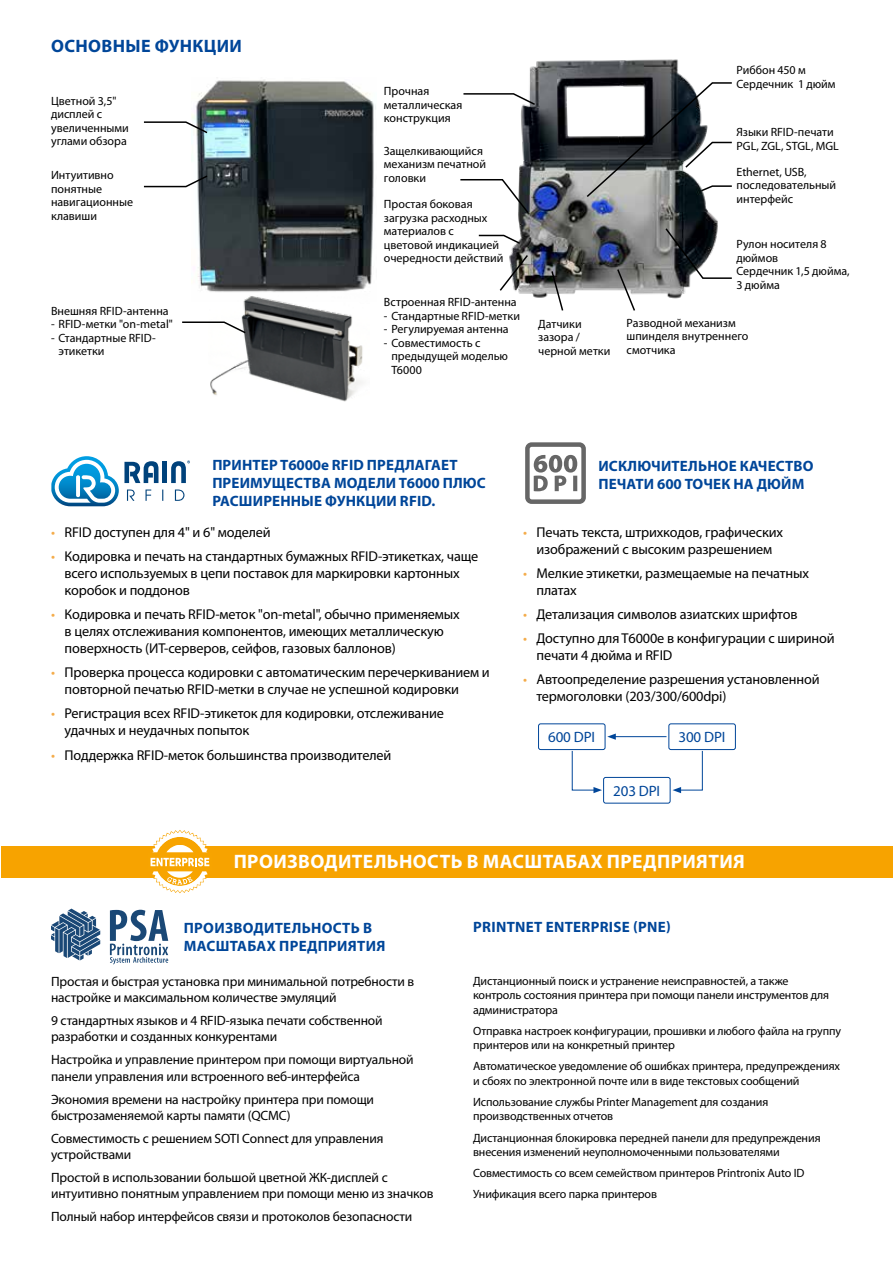
<style>
.page{position:relative;width:893px;height:1263px;background:#fff}
.page>*{position:absolute;margin:0;border:0;box-sizing:border-box;transform-origin:0 0}
.t1{font:700 19.5px "Myriad Pro";letter-spacing:.02em;color:#fff}
.t2{font:700 18px "Myriad Pro";letter-spacing:.02em;color:#004699}
.t3{font:700 15px/18px "Myriad Pro";letter-spacing:.01em;color:#004699}
.t4{font:15px "Myriad Pro";letter-spacing:-.01em;color:#004699}
.t5{font:14.25px/17.1px "Myriad Pro";letter-spacing:-.01em;color:#000}
.t6{font:13.5px/16.2px "Myriad Pro";letter-spacing:-.01em;color:#000}
.t7{font:12px/13.5px "Myriad Pro";letter-spacing:-.005em;color:#000}
.s1{color:#f4ac4a}
</style>
<div class="page">
<div style="left:1px;top:846px;width:892px;height:32px;background:#f7a300"></div>
<svg style="left:150px;top:830px;width:60px;height:63px"></svg>
<img style="left:511px;top:59px;width:207px;height:240px">
<img style="left:191px;top:79px;width:185px;height:213px">
<svg style="left:664px;top:227px;width:68px;height:53px"></svg>
<svg style="left:143px;top:121px;width:66px;height:14px"></svg>
<svg style="left:463px;top:92px;width:74px;height:14px"></svg>
<svg style="left:460px;top:178px;width:70px;height:37px"></svg>
<svg style="left:478px;top:234px;width:44px;height:11px"></svg>
<svg style="left:550px;top:270px;width:14px;height:41px"></svg>
<svg style="left:616px;top:268px;width:20px;height:43px"></svg>
<svg style="left:499px;top:253px;width:30px;height:39px"></svg>
<svg style="left:143px;top:174px;width:66px;height:14px"></svg>
<svg style="left:585px;top:81px;width:147px;height:119px"></svg>
<img style="left:210px;top:296px;width:153px;height:106px">
<svg style="left:182px;top:321px;width:65px;height:14px"></svg>
<svg style="left:51px;top:908px;width:49px;height:52px"></svg>
<svg style="left:110px;top:910px;width:58px;height:54px"></svg>
<div style="left:538px;top:723px;width:67px;height:27px;border:1px solid #004699;border-radius:2px"></div>
<div style="left:668px;top:723px;width:68px;height:27px;border:1px solid #004699;border-radius:2px"></div>
<div style="left:603px;top:777px;width:67px;height:26px;border:1px solid #004699;border-radius:2px"></div>
<svg style="left:571px;top:750px;width:31px;height:43px"></svg>
<svg style="left:672px;top:750px;width:31px;height:43px"></svg>
<hr style="left:613px;top:736px;width:53px;height:1px;background:#004699">
<svg style="left:607px;top:733px;width:9px;height:7px"></svg>
<svg style="left:534px;top:455px;width:43px;height:36px"></svg>
<div style="left:525px;top:442px;width:61px;height:62px;border:4px solid #666;border-radius:4px"></div>
<svg style="left:51px;top:456px;width:139px;height:50px"></svg>
<h2 class="t2" style="left:51px;top:36px;width:192px">ОСНОВНЫЕ ФУНКЦИИ</h2>
<p class="t7" style="left:51px;top:94px;width:79px">Цветной 3,5" дисплей с увеличенными углами обзора</p>
<p class="t7" style="left:51px;top:169px;width:83px">Интуитивно понятные навигационные клавиши</p>
<p class="t7" style="left:51px;top:304px;width:119px">Внешняя RFID-антенна</p>
<p class="t7" style="left:51px;top:318px;width:123px">- RFID-метки "on-metal"</p>
<p class="t7" style="left:58px;top:331px;width:99px;text-indent:-7px">- Стандартные RFID&shy;этикетки</p>
<p class="t7" style="left:384px;top:85px;width:80px">Прочная металлическая конструкция</p>
<p class="t7" style="left:384px;top:144px;width:104px">Защелкивающийся механизм печатной головки</p>
<p class="t7" style="left:384px;top:197px;width:121px">Простая боковая загрузка расходных материалов с цветовой индикацией очередности действий</p>
<p class="t7" style="left:384px;top:296px;width:134px">Встроенная RFID-антенна</p>
<p class="t7" style="left:384px;top:309px;width:138px">- Стандартные RFID-метки</p>
<p class="t7" style="left:384px;top:323px;width:126px">- Регулируемая антенна</p>
<p class="t7" style="left:391px;top:336px;width:118px;text-indent:-7px">- Совместимость с предыдущей моделью<br>T6000</p>
<p class="t7" style="left:538px;top:317px;width:74px">Датчики зазора / черной метки</p>
<p class="t7" style="left:736px;top:64px;width:101px">Риббон 450 м<br>Сердечник 1 дюйм</p>
<p class="t7" style="left:736px;top:126px;width:104px">Языки RFID-печати<br>PGL, ZGL, STGL, MGL</p>
<p class="t7" style="left:736px;top:165px;width:101px">Ethernet, USB, последовательный интерфейс</p>
<p class="t7" style="left:736px;top:238px;width:115px">Рулон носителя 8 дюймов<br>Сердечник 1,5 дюйма,<br>3 дюйма</p>
<p class="t7" style="left:627px;top:316px;width:123px">Разводной механизм шпинделя внутреннего смотчика</p>
<p class="t3" style="left:212px;top:456px;width:275px">ПРИНТЕР T6000e RFID ПРЕДЛАГАЕТ<br>ПРЕИМУЩЕСТВА МОДЕЛИ T6000 ПЛЮС<br>РАСШИРЕННЫЕ ФУНКЦИИ RFID.</p>
<p class="t3" style="left:598px;top:457px;width:217px">ИСКЛЮЧИТЕЛЬНОЕ КАЧЕСТВО<br>ПЕЧАТИ 600 ТОЧЕК НА ДЮЙМ</p>
<p class="t5" style="left:51px;top:524px;width:221px"><span class="s1">•</span> RFID доступен для 4" и 6" моделей</p>
<p class="t5" style="left:65px;top:548px;width:415px;text-indent:-13px"><span class="s1">•</span> Кодировка и печать на стандартных бумажных RFID-этикетках, чаще всего используемых в цепи поставок для маркировки картонных коробок и поддонов</p>
<p class="t5" style="left:65px;top:606px;width:397px;text-indent:-13px"><span class="s1">•</span> Кодировка и печать RFID-меток "on-metal", обычно применяемых в целях отслеживания компонентов, имеющих металлическую поверхность (ИТ-серверов, сейфов, газовых баллонов)</p>
<p class="t5" style="left:65px;top:664px;width:427px;text-indent:-13px"><span class="s1">•</span> Проверка процесса кодировки с автоматическим перечеркиванием и повторной печатью RFID-метки в случае не успешной кодировки</p>
<p class="t5" style="left:65px;top:705px;width:381px;text-indent:-13px"><span class="s1">•</span> Регистрация всех RFID-этикеток для кодировки, отслеживание удачных и неудачных попыток</p>
<p class="t5" style="left:51px;top:747px;width:342px"><span class="s1">•</span> Поддержка RFID-меток большинства производителей</p>
<p class="t5" style="left:523px;top:524px;width:262px;text-align:center"><span class="s1">•</span> Печать текста, штрихкодов, графических изображений с высоким разрешением</p>
<p class="t5" style="left:536px;top:565px;width:274px;text-indent:-13px"><span class="s1">•</span> Мелкие этикетки, размещаемые на печатных платах</p>
<p class="t5" style="left:523px;top:606px;width:276px"><span class="s1">•</span> Детализация символов азиатских шрифтов</p>
<p class="t5" style="left:536px;top:630px;width:300px;text-indent:-13px"><span class="s1">•</span> Доступно для T6000e в конфигурации с шириной печати 4 дюйма и RFID</p>
<p class="t5" style="left:536px;top:671px;width:285px;text-indent:-13px"><span class="s1">•</span> Автоопределение разрешения установленной термоголовки (203/300/600dpi)</p>
<p class="t4" style="left:548px;top:729px;width:48px">600 DPI</p>
<p class="t4" style="left:679px;top:729px;width:48px">300 DPI</p>
<p class="t4" style="left:613px;top:783px;width:48px">203 DPI</p>
<h1 class="t1" style="left:234px;top:850px;width:513px">ПРОИЗВОДИТЕЛЬНОСТЬ В МАСШТАБАХ ПРЕДПРИЯТИЯ</h1>
<p class="t3" style="left:184px;top:919px;width:203px">ПРОИЗВОДИТЕЛЬНОСТЬ В<br>МАСШТАБАХ ПРЕДПРИЯТИЯ</p>
<p class="t3" style="left:473px;top:918px;width:199px">PRINTNET ENTERPRISE (PNE)</p>
<p class="t6" style="left:51px;top:974px;width:365px">Простая и быстрая установка при минимальной потребности в настройке и максимальном количестве эмуляций</p>
<p class="t6" style="left:51px;top:1013px;width:333px">9 стандартных языков и 4 RFID-языка печати собственной разработки и созданных конкурентами</p>
<p class="t6" style="left:51px;top:1052px;width:364px">Настройка и управление принтером при помощи виртуальной панели управления или встроенного веб-интерфейса</p>
<p class="t6" style="left:51px;top:1091px;width:325px">Экономия времени на настройку принтера при помощи быстрозаменяемой карты памяти (QCMC)</p>
<p class="t6" style="left:51px;top:1130px;width:334px">Совместимость с решением SOTI Connect для управления устройствами</p>
<p class="t6" style="left:51px;top:1169px;width:384px">Простой в использовании большой цветной ЖК-дисплей с интуитивно понятным управлением при помощи меню из значков</p>
<p class="t6" style="left:51px;top:1208px;width:363px">Полный набор интерфейсов связи и протоколов безопасности</p>
<p class="t7" style="left:473px;top:974px;width:357px;line-height:14.4px">Дистанционный поиск и устранение неисправностей, а также контроль состояния принтера при помощи панели инструментов для администратора</p>
<p class="t7" style="left:473px;top:1024px;width:369px;line-height:14.4px">Отправка настроек конфигурации, прошивки и любого файла на группу принтеров или на конкретный принтер</p>
<p class="t7" style="left:473px;top:1059px;width:368px;line-height:14.4px">Автоматическое уведомление об ошибках принтера, предупреждениях и сбоях по электронной почте или в виде текстовых сообщений</p>
<p class="t7" style="left:473px;top:1095px;width:297px;line-height:14.4px">Использование службы Printer Management для создания производственных отчетов</p>
<p class="t7" style="left:473px;top:1130px;width:349px;line-height:14.4px">Дистанционная блокировка передней панели для предупреждения внесения изменений неуполномоченными пользователями</p>
<p class="t7" style="left:473px;top:1163px;width:333px;line-height:21.1px">Совместимость со всем семейством принтеров Printronix Auto ID<br>Унификация всего парка принтеров</p>
</div>
